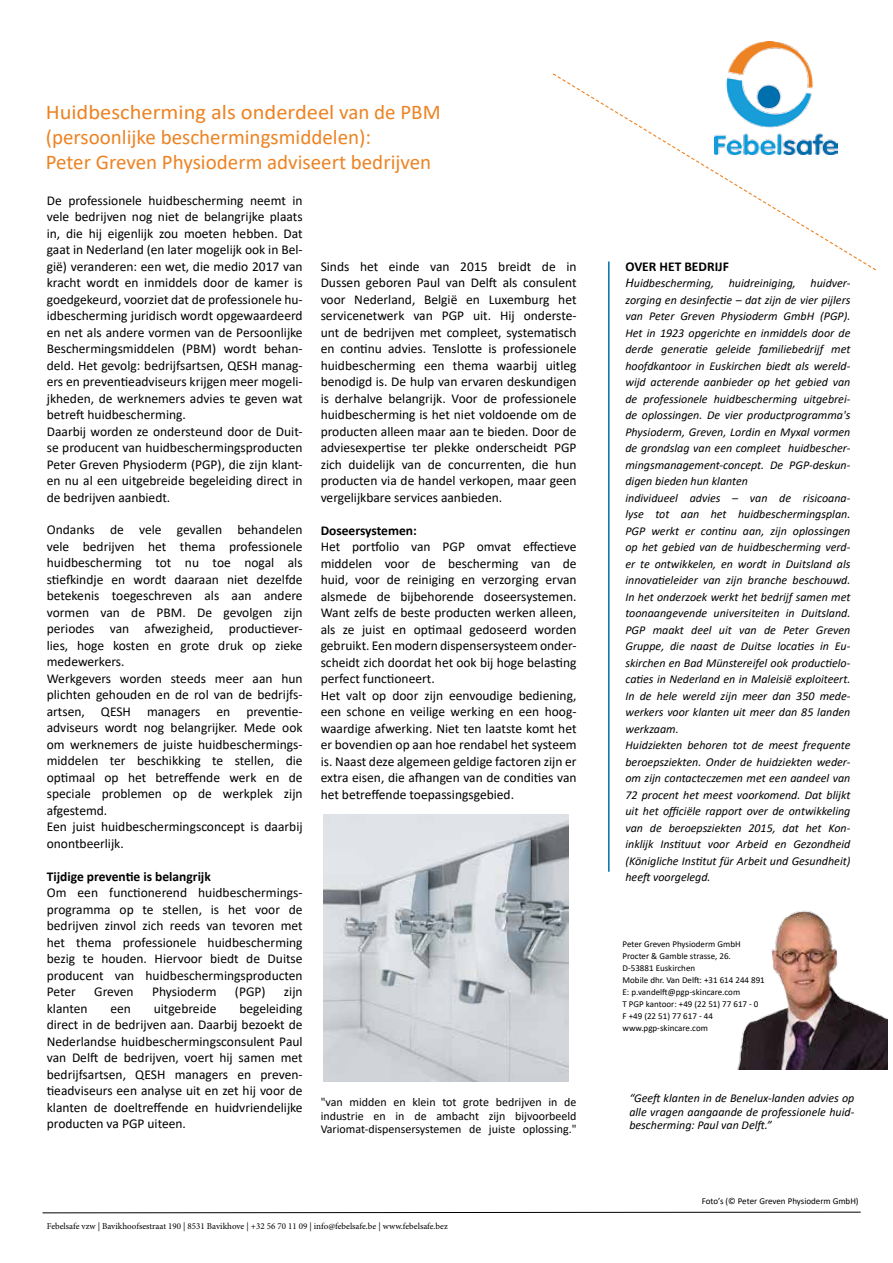
<style>
.page{position:relative;width:893px;height:1263px;background:#fff}
.page>*{position:absolute;margin:0;border:0;box-sizing:border-box;transform-origin:0 0}
.t1{font:21px/25.2px "Calibri";color:#ed8323;scale:1.07 1}
.t2{font:13.5px/16.5px "Calibri";color:#000}
.t3{font:700 13.5px "Calibri";color:#000}
.t4{font:italic 12px/16.5px "Calibri";color:#000}
.t5{font:12px/13.5px "Calibri";color:#000;text-align:justify}
.t6{font:9px/12px "Calibri";color:#000}
.t7{font:9px "Minion Pro";color:#000}
.s1{font-size:13.5px}
</style>
<div class="page">
<img style="left:728px;top:41px;width:83px;height:31px">
<svg style="left:552px;top:72px;width:324px;height:199px"></svg>
<img style="left:324px;top:814px;width:244px;height:267px">
<svg style="left:42px;top:1212px;width:819px;height:1px"></svg>
<hr style="left:608px;top:261px;width:2px;height:611px;background:#006eab">
<img style="left:737px;top:910px;width:150px;height:160px">
<h1 class="t1" style="left:46px;top:99px;width:371px">Huidbescherming als onderdeel van de PBM (persoonlijke beschermingsmiddelen):<br>Peter Greven Physioderm adviseert bedrijven</h1>
<p class="t2" style="left:47px;top:192px;width:257px">De professionele huidbescherming neemt in vele bedrijven nog niet de belangrijke plaats in, die hij eigenlijk zou moeten hebben. Dat gaat in Nederland (en later mogelijk ook in Bel&shy;gië) veranderen: een wet, die medio 2017 van kracht wordt en inmiddels door de kamer is goedgekeurd, voorziet dat de professionele hu&shy;idbescherming juridisch wordt opgewaardeerd en net als andere vormen van de Persoonlijke Beschermingsmiddelen (PBM) wordt behan&shy;deld. Het gevolg: bedrijfsartsen, QESH manag&shy;ers en preventieadviseurs krijgen meer mogeli&shy;jkheden, de werknemers advies te geven wat betreft huidbescherming.<br>Daarbij worden ze ondersteund door de Duit&shy;se producent van huidbeschermingsproducten Peter Greven Physioderm (PGP), die zijn klant&shy;en nu al een uitgebreide begeleiding direct in de bedrijven aanbiedt.</p>
<p class="t2" style="left:47px;top:521px;width:257px">Ondanks de vele gevallen behandelen vele bedrijven het thema professionele huidbescherming tot nu toe nogal als stiefkindje en wordt daaraan niet dezelfde betekenis toegeschreven als aan andere vormen van de PBM. De gevolgen zijn periodes van afwezigheid, productiever&shy;lies, hoge kosten en grote druk op zieke medewerkers.<br>Werkgevers worden steeds meer aan hun plichten gehouden en de rol van de bedrijfs&shy;artsen, QESH managers en preventie&shy;adviseurs wordt nog belangrijker. Mede ook om werknemers de juiste huidbeschermings&shy;middelen ter beschikking te stellen, die optimaal op het betreffende werk en de speciale problemen op de werkplek zijn afgestemd.<br>Een juist huidbeschermingsconcept is daarbij onontbeerlijk.</p>
<p class="t3" style="left:47px;top:867px;width:166px">Tijdige preventie is belangrijk</p>
<p class="t2" style="left:47px;top:884px;width:257px;text-align:justify">Om een functionerend huidbeschermings&shy;programma op te stellen, is het voor de bedrijven zinvol zich reeds van tevoren met het thema professionele huidbescherming bezig te houden. Hiervoor biedt de Duitse producent van huidbeschermingsproducten Peter</p>
<p class="t2" style="left:94px;top:983px;width:41px">Greven</p>
<p class="t2" style="left:152px;top:983px;width:66px">Physioderm</p>
<p class="t2" style="left:235px;top:983px;width:32px">(PGP)</p>
<p class="t2" style="left:284px;top:983px;width:20px">zijn</p>
<p class="t2" style="left:47px;top:1000px;width:257px;text-align:justify;text-indent:193px">begeleiding direct in de bedrijven aan. Daarbij bezoekt de Nederlandse huidbeschermingsconsulent Paul van Delft de bedrijven, voert hij samen met bedrijfsartsen, QESH managers en preven&shy;tieadviseurs een analyse uit en zet hij voor de klanten de doeltreffende en huidvriendelijke producten va PGP uiteen.</p>
<p class="t2" style="left:47px;top:1000px;width:42px">klanten</p>
<p class="t2" style="left:110px;top:1000px;width:22px">een</p>
<p class="t2" style="left:154px;top:1000px;width:64px">uitgebreide</p>
<p class="t2" style="left:321px;top:257px;width:257px;text-align:justify">Sinds het einde van 2015 breidt de in Dussen geboren Paul van Delft als consulent voor Nederland, België en Luxemburg het servicenetwerk van PGP uit. Hij onderste&shy;unt de bedrijven met compleet, systematisch en continu advies. Tenslotte is professionele huidbescherming een thema waarbij uitleg benodigd is. De hulp van ervaren deskundigen is derhalve belangrijk. Voor de professionele huidbescherming is het niet voldoende om de producten alleen maar aan te bieden. Door de adviesexpertise ter plekke onderscheidt PGP zich duidelijk van de concurrenten, die hun producten via de handel verkopen, maar geen vergelijkbare services aanbieden.</p>
<p class="t3" style="left:321px;top:520px;width:98px">Doseersystemen:</p>
<p class="t2" style="left:321px;top:538px;width:257px">Het portfolio van PGP omvat effectieve middelen voor de bescherming van de huid, voor de reiniging en verzorging ervan alsmede de bijbehorende doseersystemen.<br>Want zelfs de beste producten werken alleen, als ze juist en optimaal gedoseerd worden gebruikt. Een modern dispensersysteem onder&shy;scheidt zich doordat het ook bij hoge belasting perfect functioneert.<br>Het valt op door zijn eenvoudige bediening, een schone en veilige werking en een hoog&shy;waardige afwerking. Niet ten laatste komt het er bovendien op aan hoe rendabel het systeem is. Naast deze algemeen geldige factoren zijn er extra eisen, die afhangen van de condities van het betreffende toepassingsgebied.</p>
<p class="t5" style="left:321px;top:1095px;width:257px">"van midden en klein tot grote bedrijven in de industrie en in de ambacht zijn bijvoorbeeld Variomat-dispensersystemen de juiste oplossing."</p>
<p class="t7" style="left:47px;top:1220px;width:403px">Febelsafe vzw | Bavikhoofsestraat 190 | 8531 Bavikhove | +32 56 70 11 09 | info@febelsafe.be | www.febelsafe.bez</p>
<p class="t3" style="left:625px;top:257px;width:105px">OVER HET BEDRIJF</p>
<p class="t4" style="left:625px;top:274px;width:227px"><span class="s1">H</span>uidbescherming, huidreiniging, huidver&shy;zorging en desinfectie – dat zijn de vier pijlers van Peter Greven Physioderm GmbH (PGP).<br>Het in 1923 opgerichte en inmiddels door de derde generatie geleide familiebedrijf met hoofdkantoor in Euskirchen biedt als wereld&shy;wijd acterende aanbieder op het gebied van de professionele huidbescherming uitgebrei&shy;de oplossingen. De vier productprogramma's Physioderm, Greven, Lordin en Myxal vormen de grondslag van een compleet huidbescher&shy;mingsmanagement-concept. De PGP-deskun&shy;digen bieden hun klanten<br>individueel advies – van de risicoana&shy;lyse tot aan het huidbeschermingsplan.<br>PGP werkt er continu aan, zijn oplossingen op het gebied van de huidbescherming verd&shy;er te ontwikkelen, en wordt in Duitsland als innovatieleider van zijn branche beschouwd.<br>In het onderzoek werkt het bedrijf samen met toonaangevende universiteiten in Duitsland.<br>PGP maakt deel uit van de Peter Greven Gruppe, die naast de Duitse locaties in Eu&shy;skirchen en Bad Münstereifel ook productielo&shy;caties in Nederland en in Maleisië exploiteert.<br>In de hele wereld zijn meer dan 350 mede&shy;werkers voor klanten uit meer dan 85 landen werkzaam.<br>Huidziekten behoren tot de meest frequente beroepsziekten. Onder de huidziekten weder&shy;om zijn contacteczemen met een aandeel van 72 procent het meest voorkomend. Dat blijkt uit het officiële rapport over de ontwikkeling van de beroepsziekten 2015, dat het Kon&shy;inklijk Instituut voor Arbeid en Gezondheid (Königliche Institut für Arbeit und Gesundheit) heeft voorgelegd.</p>
<p class="t6" style="left:622px;top:937px;width:144px">Peter Greven Physioderm GmbH<br>Procter &amp; Gamble strasse, 26.<br>D-53881 Euskirchen<br>Mobile dhr. Van Delft: +31 614 244 891<br>E: p.vandelft@pgp-skincare.com<br>T PGP kantoor: +49 (22 51) 77 617 - 0<br>F +49 (22 51) 77 617 - 44 www.pgp-skincare.com</p>
<p class="t4" style="left:629px;top:1091px;width:226px;line-height:13.5px;text-align:justify">“Geeft klanten in de Benelux-landen advies op alle vragen aangaande de professionele huid&shy;bescherming: Paul van Delft.”</p>
<p class="t6" style="left:702px;top:1194px;width:158px">Foto’s (© Peter Greven Physioderm GmbH)</p>
</div>
